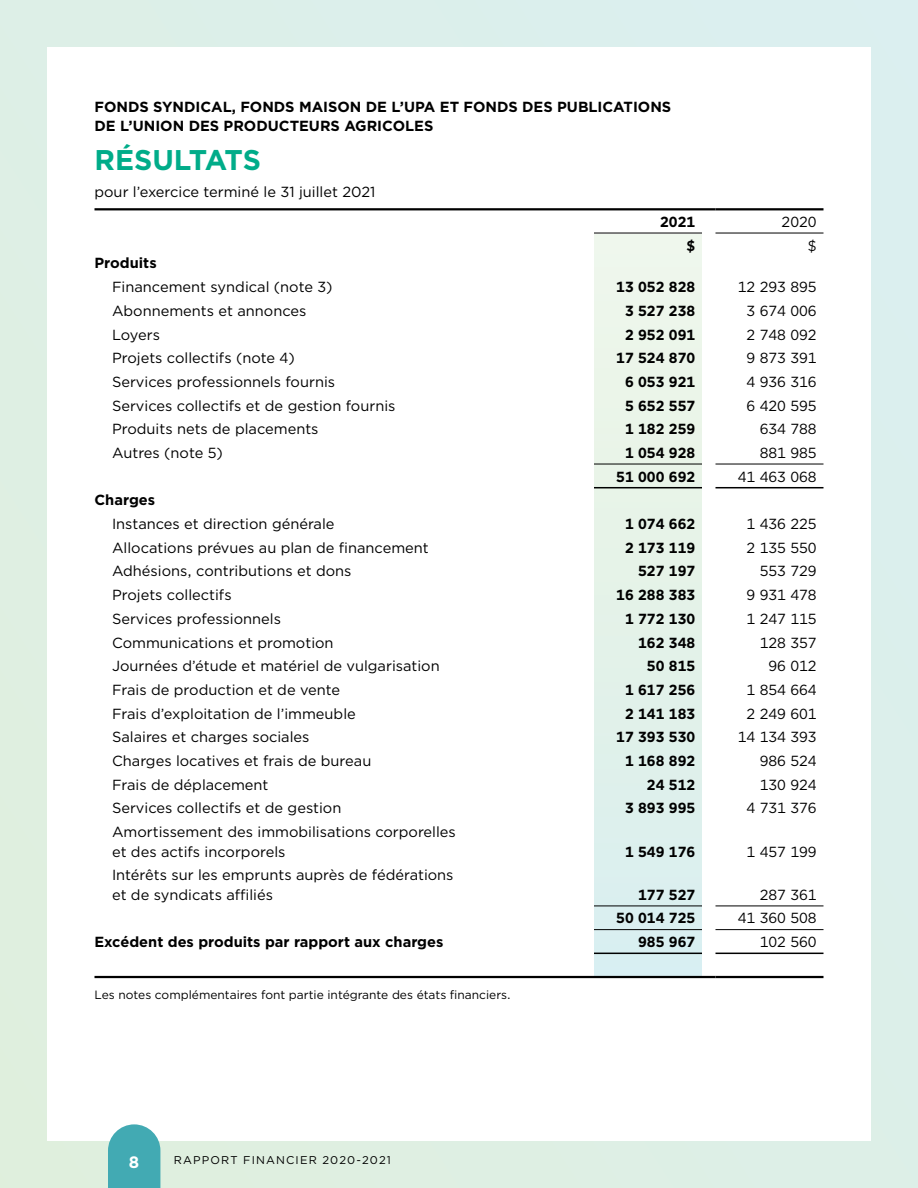
<style>
.page{position:relative;width:918px;height:1188px;background:#ddefe7}
.page>*{position:absolute;margin:0;border:0;box-sizing:border-box;transform-origin:0 0}
.t1{font:700 28.5px "Gotham";letter-spacing:-.005em;color:#00ac89}
.t2{font:700 16.5px "Gotham";color:#fff}
.t3{font:14.7px/19.5px "Gotham";color:#000}
.t4{font:700 14.7px/19.2px "Gotham";color:#000}
.t5{font:12px "Gotham";color:#000}
.t6{font:11.25px "Gotham";letter-spacing:.1em;color:#000}
</style>
<div class="page">
<div style="left:47px;top:47px;width:824px;height:1094px;background:#fff"></div>
<svg style="left:108px;top:1124px;width:52px;height:64px;background:#53b1b9"></svg>
<div style="left:594px;top:234px;width:108px;height:744px;background:#e4f2ea"></div>
<hr style="left:594px;top:906px;width:108px;height:1px;background:#000">
<hr style="left:716px;top:906px;width:108px;height:1px;background:#000">
<hr style="left:594px;top:929px;width:108px;height:1px;background:#000">
<hr style="left:716px;top:929px;width:108px;height:1px;background:#000">
<hr style="left:94px;top:208px;width:500px;height:2px;background:#000">
<hr style="left:594px;top:208px;width:108px;height:2px;background:#000">
<svg style="left:702px;top:208px;width:14px;height:2px"></svg>
<hr style="left:716px;top:208px;width:108px;height:2px;background:#000">
<hr style="left:594px;top:233px;width:108px;height:1px;background:#000">
<hr style="left:716px;top:233px;width:108px;height:1px;background:#000">
<hr style="left:594px;top:487px;width:108px;height:1px;background:#000">
<hr style="left:594px;top:464px;width:108px;height:1px;background:#000">
<hr style="left:716px;top:464px;width:108px;height:1px;background:#000">
<hr style="left:716px;top:487px;width:108px;height:1px;background:#000">
<hr style="left:94px;top:976px;width:500px;height:2px;background:#000">
<hr style="left:594px;top:976px;width:108px;height:2px;background:#000">
<svg style="left:702px;top:976px;width:14px;height:2px"></svg>
<hr style="left:716px;top:976px;width:108px;height:2px;background:#000">
<hr style="left:594px;top:953px;width:108px;height:1px;background:#000">
<hr style="left:716px;top:953px;width:108px;height:1px;background:#000">
<p class="t4" style="left:94px;top:97px;width:578px">FONDS SYNDICAL, FONDS MAISON DE L’UPA ET FONDS DES PUBLICATIONS<br>DE L’UNION DES PRODUCTEURS AGRICOLES</p>
<h1 class="t1" style="left:94px;top:141px;width:168px">RÉSULTATS</h1>
<p class="t3" style="left:94px;top:182px;width:282px">pour l’exercice terminé le 31 juillet 2021</p>
<p class="t4" style="left:660px;top:212px;width:37px">2021</p>
<p class="t3" style="left:782px;top:212px;width:37px">2020</p>
<p class="t4" style="left:686px;top:236px;width:10px">$</p>
<p class="t3" style="left:808px;top:235px;width:10px">$</p>
<p class="t4" style="left:94px;top:254px;width:64px">Produits</p>
<p class="t3" style="left:112px;top:277px;width:222px">Financement syndical (note 3)</p>
<p class="t4" style="left:616px;top:277px;width:80px">13 052 828</p>
<p class="t3" style="left:738px;top:277px;width:80px">12 293 895</p>
<p class="t3" style="left:112px;top:301px;width:196px">Abonnements et annonces</p>
<p class="t4" style="left:625px;top:301px;width:72px">3 527 238</p>
<p class="t3" style="left:747px;top:301px;width:72px">3 674 006</p>
<p class="t3" style="left:112px;top:324px;width:49px">Loyers</p>
<p class="t4" style="left:625px;top:325px;width:72px">2 952 091</p>
<p class="t3" style="left:747px;top:324px;width:72px">2 748 092</p>
<p class="t3" style="left:112px;top:348px;width:184px">Projets collectifs (note 4)</p>
<p class="t4" style="left:616px;top:348px;width:80px">17 524 870</p>
<p class="t3" style="left:747px;top:348px;width:72px">9 873 391</p>
<p class="t3" style="left:112px;top:372px;width:225px">Services professionnels fournis</p>
<p class="t4" style="left:625px;top:372px;width:72px">6 053 921</p>
<p class="t3" style="left:747px;top:372px;width:72px">4 936 316</p>
<p class="t3" style="left:112px;top:395px;width:285px">Services collectifs et de gestion fournis</p>
<p class="t4" style="left:625px;top:396px;width:72px">5 652 557</p>
<p class="t3" style="left:747px;top:395px;width:72px">6 420 595</p>
<p class="t3" style="left:112px;top:419px;width:208px">Produits nets de placements</p>
<p class="t4" style="left:625px;top:419px;width:72px">1 182 259</p>
<p class="t3" style="left:760px;top:419px;width:59px">634 788</p>
<p class="t3" style="left:112px;top:443px;width:112px">Autres (note 5)</p>
<p class="t4" style="left:625px;top:443px;width:72px">1 054 928</p>
<p class="t3" style="left:760px;top:443px;width:59px">881 985</p>
<p class="t4" style="left:616px;top:467px;width:80px">51 000 692</p>
<p class="t3" style="left:738px;top:466px;width:80px">41 463 068</p>
<p class="t4" style="left:94px;top:490px;width:62px">Charges</p>
<p class="t3" style="left:112px;top:514px;width:224px">Instances et direction générale</p>
<p class="t4" style="left:625px;top:514px;width:72px">1 074 662</p>
<p class="t3" style="left:747px;top:514px;width:72px">1 436 225</p>
<p class="t3" style="left:112px;top:537px;width:318px">Allocations prévues au plan de financement</p>
<p class="t4" style="left:625px;top:538px;width:72px">2 173 119</p>
<p class="t3" style="left:747px;top:537px;width:72px">2 135 550</p>
<p class="t3" style="left:112px;top:561px;width:241px">Adhésions, contributions et dons</p>
<p class="t4" style="left:638px;top:562px;width:59px">527 197</p>
<p class="t3" style="left:760px;top:561px;width:59px">553 729</p>
<p class="t3" style="left:112px;top:585px;width:121px">Projets collectifs</p>
<p class="t4" style="left:616px;top:585px;width:80px">16 288 383</p>
<p class="t3" style="left:747px;top:585px;width:72px">9 931 478</p>
<p class="t3" style="left:112px;top:609px;width:170px">Services professionnels</p>
<p class="t4" style="left:625px;top:609px;width:72px">1 772 130</p>
<p class="t3" style="left:747px;top:609px;width:72px">1 247 115</p>
<p class="t3" style="left:112px;top:632px;width:223px">Communications et promotion</p>
<p class="t4" style="left:638px;top:633px;width:59px">162 348</p>
<p class="t3" style="left:760px;top:632px;width:59px">128 357</p>
<p class="t3" style="left:112px;top:656px;width:329px">Journées d’étude et matériel de vulgarisation</p>
<p class="t4" style="left:647px;top:656px;width:50px">50 815</p>
<p class="t3" style="left:768px;top:656px;width:50px">96 012</p>
<p class="t3" style="left:112px;top:680px;width:230px">Frais de production et de vente</p>
<p class="t4" style="left:625px;top:680px;width:72px">1 617 256</p>
<p class="t3" style="left:747px;top:680px;width:72px">1 854 664</p>
<p class="t3" style="left:112px;top:703px;width:245px">Frais d’exploitation de l’immeuble</p>
<p class="t4" style="left:625px;top:704px;width:72px">2 141 183</p>
<p class="t3" style="left:747px;top:703px;width:72px">2 249 601</p>
<p class="t3" style="left:112px;top:727px;width:199px">Salaires et charges sociales</p>
<p class="t4" style="left:616px;top:727px;width:80px">17 393 530</p>
<p class="t3" style="left:738px;top:727px;width:80px">14 134 393</p>
<p class="t3" style="left:112px;top:751px;width:261px">Charges locatives et frais de bureau</p>
<p class="t4" style="left:625px;top:751px;width:72px">1 168 892</p>
<p class="t3" style="left:760px;top:751px;width:59px">986 524</p>
<p class="t3" style="left:112px;top:774px;width:158px">Frais de déplacement</p>
<p class="t4" style="left:647px;top:775px;width:50px">24 512</p>
<p class="t3" style="left:760px;top:774px;width:59px">130 924</p>
<p class="t3" style="left:112px;top:798px;width:231px">Services collectifs et de gestion</p>
<p class="t4" style="left:625px;top:799px;width:72px">3 893 995</p>
<p class="t3" style="left:747px;top:798px;width:72px">4 731 376</p>
<p class="t3" style="left:112px;top:822px;width:345px">Amortissement des immobilisations corporelles et des actifs incorporels</p>
<p class="t4" style="left:625px;top:842px;width:72px">1 549 176</p>
<p class="t3" style="left:747px;top:841px;width:72px">1 457 199</p>
<p class="t3" style="left:112px;top:865px;width:343px">Intérêts sur les emprunts auprès de fédérations et de syndicats affiliés</p>
<p class="t4" style="left:638px;top:885px;width:59px">177 527</p>
<p class="t3" style="left:760px;top:885px;width:59px">287 361</p>
<p class="t4" style="left:616px;top:909px;width:80px">50 014 725</p>
<p class="t3" style="left:738px;top:908px;width:80px">41 360 508</p>
<p class="t4" style="left:94px;top:932px;width:350px">Excédent des produits par rapport aux charges</p>
<p class="t4" style="left:638px;top:932px;width:59px">985 967</p>
<p class="t3" style="left:760px;top:932px;width:59px">102 560</p>
<p class="t5" style="left:94px;top:987px;width:418px">Les notes complémentaires font partie intégrante des états financiers.</p>
<p class="t2" style="left:129px;top:1151px;width:12px">8</p>
<p class="t6" style="left:174px;top:1153px;width:219px">RAPPORT FINANCIER 2020-2021</p>
</div>
